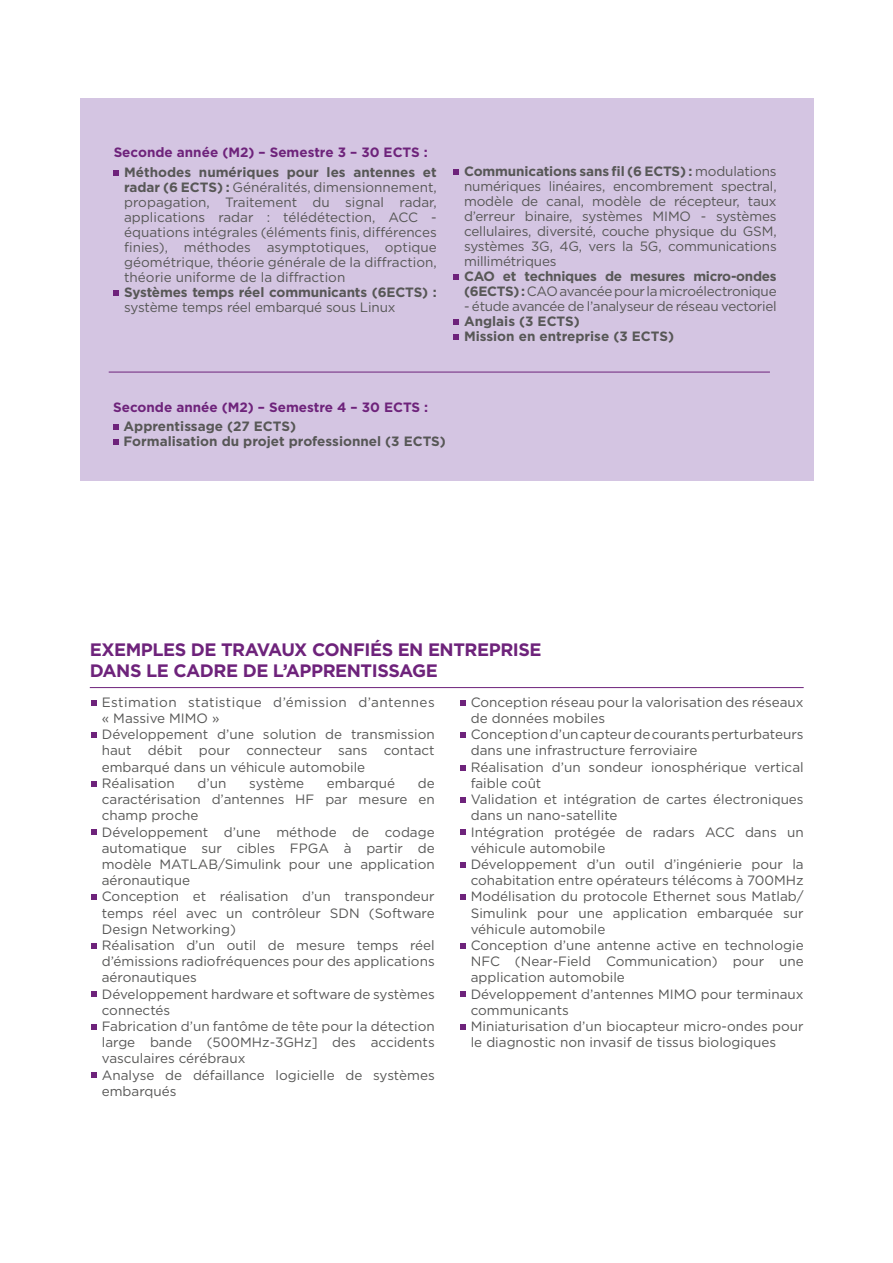
<style>
.page{position:relative;width:893px;height:1263px;background:#fff}
.page>*{position:absolute;margin:0;border:0;box-sizing:border-box;transform-origin:0 0}
.Paragraph_Style2{font:700 18px "Gotham";letter-spacing:-.025em;color:#6e237b}
.Paragraph_Style3{font:13.5px/16.2px "Gotham";color:#575756}
.Paragraph_Style1{font:13.5px/15px "Gotham";letter-spacing:-.01em;color:#575756;text-align:justify}
.Paragraph_Style1-2{font:700 13.5px/15px "Gotham";letter-spacing:-.01em;color:#575756}
.Paragraph_Style1-3{font:700 13.5px "Gotham";color:#6e237b}
.Paragraph_Style3-2{font:13.5px/16.2px "Gotham";letter-spacing:.03em;color:#575756}
.s1{font-weight:700}
.s2{font-weight:400}
</style>
<div class="page">
<svg style="left:91px;top:700px;width:6px;height:5px"></svg>
<svg style="left:91px;top:732px;width:6px;height:6px"></svg>
<svg style="left:91px;top:781px;width:6px;height:5px"></svg>
<svg style="left:91px;top:830px;width:6px;height:5px"></svg>
<svg style="left:91px;top:894px;width:6px;height:6px"></svg>
<svg style="left:91px;top:943px;width:6px;height:5px"></svg>
<svg style="left:91px;top:992px;width:6px;height:5px"></svg>
<svg style="left:91px;top:1024px;width:6px;height:5px"></svg>
<svg style="left:91px;top:1073px;width:6px;height:5px"></svg>
<svg style="left:460px;top:700px;width:6px;height:5px"></svg>
<svg style="left:460px;top:732px;width:6px;height:6px"></svg>
<svg style="left:460px;top:765px;width:6px;height:5px"></svg>
<svg style="left:460px;top:797px;width:6px;height:5px"></svg>
<svg style="left:460px;top:830px;width:6px;height:5px"></svg>
<svg style="left:460px;top:862px;width:6px;height:5px"></svg>
<svg style="left:460px;top:894px;width:6px;height:6px"></svg>
<svg style="left:460px;top:943px;width:6px;height:5px"></svg>
<svg style="left:460px;top:992px;width:6px;height:5px"></svg>
<svg style="left:460px;top:1024px;width:6px;height:5px"></svg>
<hr style="left:90px;top:687px;width:714px;height:1px;background:#6e237b">
<div style="left:81px;top:98px;width:733px;height:383px;background:#d4c5e2"></div>
<svg style="left:113px;top:425px;width:5px;height:5px"></svg>
<svg style="left:113px;top:440px;width:5px;height:5px"></svg>
<svg style="left:114px;top:170px;width:5px;height:5px"></svg>
<svg style="left:114px;top:290px;width:5px;height:5px"></svg>
<svg style="left:453px;top:169px;width:6px;height:5px"></svg>
<svg style="left:453px;top:274px;width:6px;height:5px"></svg>
<svg style="left:453px;top:319px;width:6px;height:5px"></svg>
<svg style="left:453px;top:334px;width:6px;height:5px"></svg>
<hr style="left:109px;top:372px;width:661px;height:1px;background:#6e237b">
<p class="Paragraph_Style1-3" style="left:114px;top:144px;width:316px">Seconde année (M2) – Semestre 3 – 30 ECTS :</p>
<p class="Paragraph_Style1" style="left:124px;top:164px;width:314px"><span class="s1">Méthodes numériques pour les antennes et radar (6 ECTS) :</span> Généralités, dimensionnement, propagation, Traitement du signal radar, applications radar : télédétection, ACC - équations intégrales (éléments finis, différences finies), méthodes asymptotiques, optique géométrique, théorie générale de la diffraction, théorie uniforme de la diffraction</p>
<p class="Paragraph_Style1-2" style="left:124px;top:284px;width:314px">Systèmes temps réel communicants (6ECTS) : <span class="s2">système temps réel embarqué sous Linux</span></p>
<p class="Paragraph_Style1" style="left:464px;top:163px;width:314px"><span class="s1">Communications sans fil (6 ECTS) :</span> modulations numériques linéaires, encombrement spectral, modèle de canal, modèle de récepteur, taux d’erreur binaire, systèmes MIMO - systèmes cellulaires, diversité, couche physique du GSM, systèmes 3G, 4G, vers la 5G, communications millimétriques</p>
<p class="Paragraph_Style1-2" style="left:464px;top:269px;width:314px">CAO et techniques de mesures micro-ondes (6ECTS) : <span class="s2">CAO avancée pour la microélectronique</span></p>
<p class="Paragraph_Style1" style="left:464px;top:298px;width:314px">- étude avancée de l’analyseur de réseau vectoriel</p>
<p class="Paragraph_Style1-2" style="left:464px;top:314px;width:117px">Anglais (3 ECTS)</p>
<p class="Paragraph_Style1-2" style="left:464px;top:329px;width:212px">Mission en entreprise (3 ECTS)</p>
<p class="Paragraph_Style1-3" style="left:113px;top:398px;width:317px">Seconde année (M2) – Semestre 4 – 30 ECTS :</p>
<p class="Paragraph_Style1-2" style="left:124px;top:419px;width:174px">Apprentissage (27 ECTS)</p>
<p class="Paragraph_Style1-2" style="left:124px;top:434px;width:324px">Formalisation du projet professionnel (3 ECTS)</p>
<p class="Paragraph_Style2" style="left:90px;top:638px;width:453px">EXEMPLES DE TRAVAUX CONFIÉS EN ENTREPRISE</p>
<p class="Paragraph_Style2" style="left:90px;top:659px;width:349px">DANS LE CADRE DE L’APPRENTISSAGE</p>
<p class="Paragraph_Style3-2" style="left:102px;top:694px;width:334px">Estimation statistique d’émission d’antennes « Massive MIMO »</p>
<p class="Paragraph_Style3" style="left:102px;top:726px;width:334px;text-align:justify">Développement d’une solution de transmission haut débit pour connecteur sans contact embarqué dans un véhicule automobile</p>
<p class="Paragraph_Style3" style="left:102px;top:775px;width:75px">Réalisation</p>
<p class="Paragraph_Style3" style="left:198px;top:775px;width:30px">d’un</p>
<p class="Paragraph_Style3" style="left:249px;top:775px;width:56px">système</p>
<p class="Paragraph_Style3" style="left:327px;top:775px;width:70px">embarqué</p>
<p class="Paragraph_Style3" style="left:102px;top:775px;width:334px;text-align:justify;text-indent:316px">de caractérisation d’antennes HF par mesure en champ proche</p>
<p class="Paragraph_Style3" style="left:102px;top:823px;width:334px;text-align:justify">Développement d’une méthode de codage automatique sur cibles FPGA à partir de modèle MATLAB/Simulink pour une application aéronautique</p>
<p class="Paragraph_Style3" style="left:102px;top:888px;width:334px;text-align:justify">Conception et réalisation d’un transpondeur temps réel avec un contrôleur SDN (Software Design Networking)</p>
<p class="Paragraph_Style3" style="left:102px;top:937px;width:334px;text-align:justify">Réalisation d’un outil de mesure temps réel d’émissions radiofréquences pour des applications aéronautiques</p>
<p class="Paragraph_Style3" style="left:102px;top:985px;width:334px">Développement hardware et software de systèmes connectés</p>
<p class="Paragraph_Style3" style="left:102px;top:1018px;width:334px;text-align:justify">Fabrication d’un fantôme de tête pour la détection large bande (500MHz-3GHz] des accidents vasculaires cérébraux</p>
<p class="Paragraph_Style3" style="left:102px;top:1066px;width:334px">Analyse de défaillance logicielle de systèmes embarqués</p>
<p class="Paragraph_Style3" style="left:471px;top:694px;width:334px">Conception réseau pour la valorisation des réseaux de données mobiles</p>
<p class="Paragraph_Style3" style="left:471px;top:726px;width:334px">Conception d’un capteur de courants perturbateurs dans une infrastructure ferroviaire</p>
<p class="Paragraph_Style3" style="left:471px;top:758px;width:334px">Réalisation d’un sondeur ionosphérique vertical faible coût</p>
<p class="Paragraph_Style3" style="left:471px;top:791px;width:334px">Validation et intégration de cartes électroniques dans un nano-satellite</p>
<p class="Paragraph_Style3" style="left:471px;top:823px;width:334px">Intégration protégée de radars ACC dans un véhicule automobile</p>
<p class="Paragraph_Style3" style="left:471px;top:856px;width:334px">Développement d’un outil d’ingénierie pour la cohabitation entre opérateurs télécoms à 700MHz</p>
<p class="Paragraph_Style3" style="left:471px;top:888px;width:334px;text-align:justify">Modélisation du protocole Ethernet sous Matlab/ Simulink pour une application embarquée sur véhicule automobile</p>
<p class="Paragraph_Style3" style="left:471px;top:937px;width:334px;text-align:justify">Conception d’une antenne active en technologie NFC (Near-Field Communication) pour une application automobile</p>
<p class="Paragraph_Style3" style="left:471px;top:985px;width:334px">Développement d’antennes MIMO pour terminaux communicants</p>
<p class="Paragraph_Style3" style="left:471px;top:1018px;width:334px">Miniaturisation d’un biocapteur micro-ondes pour le diagnostic non invasif de tissus biologiques</p>
</div>
